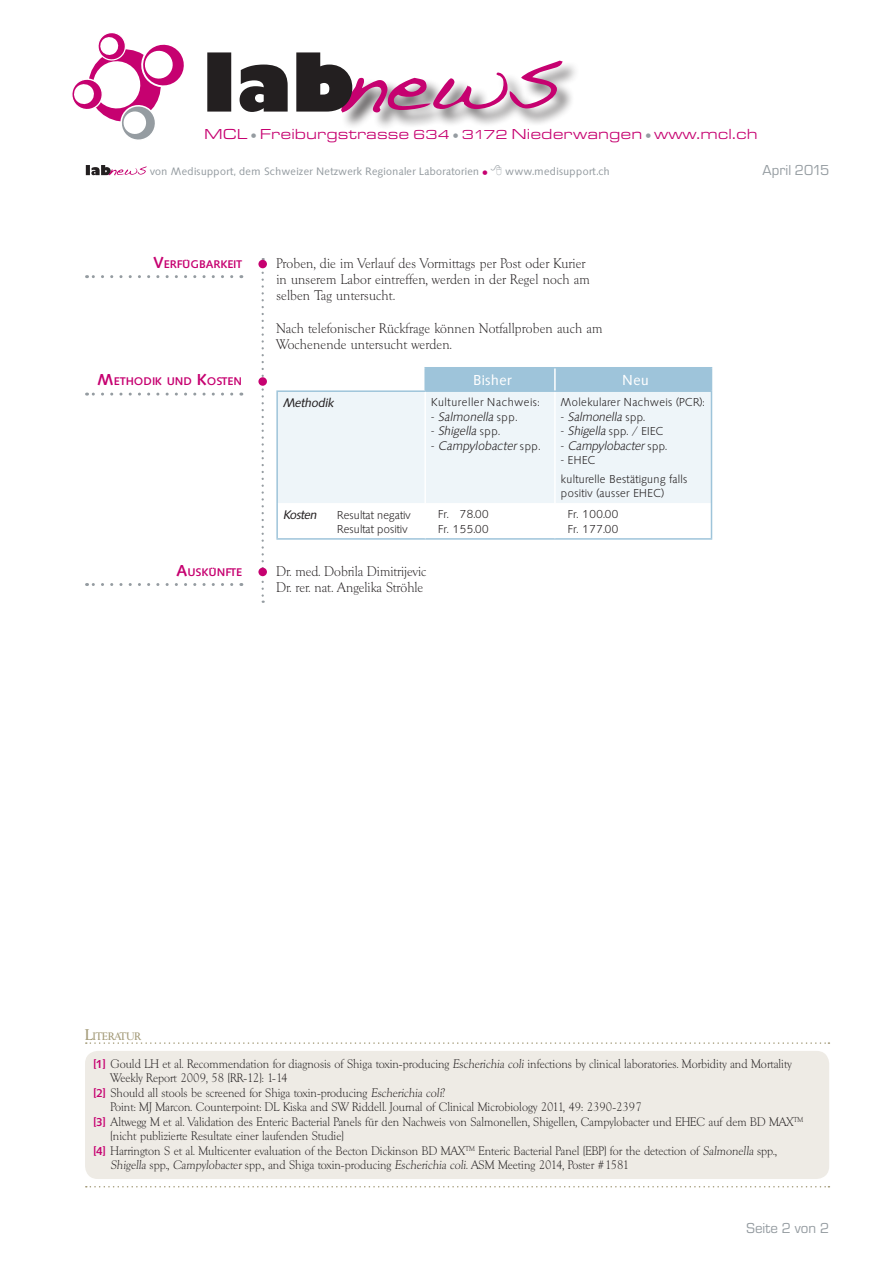
<style>
.page{position:relative;width:893px;height:1263px;background:#fff}
.page>*{position:absolute;margin:0;border:0;box-sizing:border-box;transform-origin:0 0}
.t1{font:15px "Eurostile T Regu Exte";color:#c60170}
.t2{font:15px "Eurostile T";color:#959ca1}
.t3{font:15px "Saxony";color:#fff}
.t4{font:300 13.5px/16.2px "Goudx";letter-spacing:.01em;color:#231f20}
.t5{font:300 12px "Goudx";color:#231f20}
.t6{font:300 12px/14.4px "Saxony";color:#231f20}
.t7{font:italic 300 12px "Saxony";letter-spacing:.005em;color:#231f20}
.t8{font:300 12px/14.4px "Saxony";letter-spacing:-.02em;color:#231f20}
.t9{font:italic 12px "Saxony";letter-spacing:-.005em;color:#231f20}
.t10{font:500 11.55px "Saxony";color:#c60170}
.t11{font:11.25px "Saxony";color:#959ca1}
.t12{font:500 10.5px "Goudx";color:#a39a78}
.s1{color:#959ca1}
.s2{font-size:13.5px}
.s3{color:#c60170}
.s4{font-size:16.5px}
.s5{font-style:normal}
.s6{font-style:italic}
.s7{font-size:15px}
.s8{font-family:"Saxony";font-weight:500;color:#c60170}
</style>
<div class="page">
<svg style="left:72px;top:33px;width:112px;height:107px"></svg>
<div style="left:341px;top:61px;width:239px;height:69px;background:#231f20;opacity:.75"></div>
<svg style="left:207px;top:52px;width:355px;height:60px"></svg>
<svg style="left:86px;top:165px;width:61px;height:10px"></svg>
<svg style="left:262px;top:268px;width:2px;height:335px"></svg>
<svg style="left:87px;top:275px;width:145px;height:3px"></svg>
<div style="left:258px;top:260px;width:9px;height:8px;background:#c60170;border-radius:50%"></div>
<svg style="left:87px;top:583px;width:145px;height:3px"></svg>
<div style="left:258px;top:568px;width:9px;height:8px;background:#c60170;border-radius:50%"></div>
<svg style="left:87px;top:393px;width:145px;height:3px"></svg>
<div style="left:258px;top:377px;width:9px;height:9px;background:#c60170;border-radius:50%"></div>
<div style="left:278px;top:392px;width:433px;height:111px;background:#eef5f9"></div>
<hr style="left:276px;top:392px;width:2px;height:111px;background:#9ec4da">
<hr style="left:276px;top:503px;width:2px;height:35px;background:#9ec4da">
<hr style="left:276px;top:538px;width:149px;height:2px;background:#9ec4da">
<hr style="left:425px;top:538px;width:130px;height:2px;background:#9ec4da">
<hr style="left:424px;top:392px;width:2px;height:111px;background:#fff">
<hr style="left:276px;top:390px;width:149px;height:2px;background:#9ec4da">
<hr style="left:424px;top:367px;width:131px;height:1px;background:#9ec4da">
<hr style="left:424px;top:368px;width:2px;height:22px;background:#9ec4da">
<hr style="left:425px;top:390px;width:130px;height:2px;background:#9ec4da">
<hr style="left:555px;top:367px;width:157px;height:1px;background:#9ec4da">
<div style="left:426px;top:368px;width:286px;height:23px;background:#9ec4da"></div>
<hr style="left:555px;top:390px;width:157px;height:2px;background:#9ec4da">
<hr style="left:711px;top:392px;width:1px;height:111px;background:#9ec4da">
<hr style="left:711px;top:503px;width:1px;height:35px;background:#9ec4da">
<hr style="left:555px;top:538px;width:157px;height:2px;background:#9ec4da">
<hr style="left:554px;top:368px;width:2px;height:22px;background:#fff">
<hr style="left:554px;top:392px;width:2px;height:111px;background:#fff">
<div style="left:85px;top:1051px;width:744px;height:128px;background:#eeebe5;border-radius:13px"></div>
<svg style="left:86px;top:1042px;width:743px;height:2px"></svg>
<svg style="left:86px;top:1186px;width:743px;height:1px"></svg>
<p class="t1" style="left:204px;top:126px;width:555px">MCL <span class="s1">■</span> Freiburgstrasse <span class="s2">634</span> <span class="s1">■</span> <span class="s2">3172</span> Niederwangen <span class="s1">■</span> www.mcl.ch</p>
<p class="t11" style="left:150px;top:165px;width:462px">von Medisupport, dem Schweizer Netzwerk Regionaler Laboratorien <span class="s3">■</span> www.medisupport.ch</p>
<p class="t2" style="left:763px;top:162px;width:68px">April 2015</p>
<p class="t10" style="left:154px;top:258px;width:90px"><span class="s4">V</span>ERFÜGBARKEIT</p>
<p class="t4" style="left:276px;top:256px;width:315px">Proben, die im Verlauf des Vormittags per Post oder Kurier in unserem Labor eintreffen, werden in der Regel noch am selben Tag untersucht.</p>
<p class="t4" style="left:276px;top:321px;width:328px">Nach telefonischer Rückfrage können Notfallproben auch am<br>Wochenende untersucht werden.</p>
<p class="t10" style="left:98px;top:375px;width:146px"><span class="s4">M</span>ETHODIK UND <span class="s4">K</span>OSTEN</p>
<p class="t3" style="left:473px;top:372px;width:40px">Bisher</p>
<p class="t3" style="left:622px;top:372px;width:28px">Neu</p>
<p class="t9" style="left:283px;top:395px;width:52px">Methodik</p>
<p class="t6" style="left:431px;top:395px;width:110px">Kultureller Nachweis:</p>
<p class="t7" style="left:431px;top:409px;width:87px"><span class="s5">-</span> Salmonella <span class="s5">spp.</span></p>
<p class="t7" style="left:431px;top:424px;width:70px"><span class="s5">-</span> Shigella <span class="s5">spp.</span></p>
<p class="t7" style="left:431px;top:438px;width:110px"><span class="s5">-</span> Campylobacter <span class="s5">spp.</span></p>
<p class="t6" style="left:561px;top:395px;width:145px">Molekularer Nachweis (PCR):</p>
<p class="t7" style="left:561px;top:409px;width:86px"><span class="s5">-</span> Salmonella <span class="s5">spp.</span></p>
<p class="t6" style="left:561px;top:424px;width:104px">- <span class="s6">Shigella</span> spp. / EIEC</p>
<p class="t7" style="left:561px;top:438px;width:108px"><span class="s5">-</span> Campylobacter <span class="s5">spp.</span></p>
<p class="t6" style="left:561px;top:451px;width:128px;line-height:18.6px">- EHEC<br>kulturelle Bestätigung falls</p>
<p class="t6" style="left:561px;top:486px;width:105px">positiv (ausser EHEC)</p>
<p class="t10" style="left:177px;top:565px;width:67px"><span class="s4">A</span>USKÜNFTE</p>
<p class="t9" style="left:283px;top:507px;width:35px">Kosten</p>
<p class="t8" style="left:337px;top:507px;width:75px">Resultat negativ<br>Resultat positiv</p>
<p class="t6" style="left:438px;top:507px;width:53px">Fr. 78.00<br>Fr. 155.00</p>
<p class="t6" style="left:568px;top:507px;width:53px">Fr. 100.00<br>Fr. 177.00</p>
<p class="t4" style="left:276px;top:564px;width:152px">Dr. med. Dobrila Dimitrijevic<br>Dr. rer. nat. Angelika Ströhle</p>
<p class="t12" style="left:85px;top:1030px;width:57px"><span class="s7">L</span>ITERATUR</p>
<p class="t5" style="left:94px;top:1057px;width:700px"><span class="s8">[1]</span> Gould LH et al. Recommendation for diagnosis of Shiga toxin-producing Escherichia coli infections by clinical laboratories. Morbidity and Mortality</p>
<p class="t5" style="left:111px;top:1071px;width:179px">Weekly Report 2009, 58 (RR-12): 1-14</p>
<p class="t5" style="left:94px;top:1086px;width:353px"><span class="s8">[2]</span> Should all stools be screened for Shiga toxin-producing Escherichia coli?</p>
<p class="t5" style="left:111px;top:1100px;width:533px">Point: MJ Marcon. Counterpoint: DL Kiska and SW Riddell. Journal of Clinical Microbiology 2011, 49: 2390-2397</p>
<p class="t5" style="left:94px;top:1115px;width:711px"><span class="s8">[3]</span> Altwegg M et al. Validation des Enteric Bacterial Panels für den Nachweis von Salmonellen, Shigellen, Campylobacter und EHEC auf dem BD MAX<sup>TM</sup></p>
<p class="t5" style="left:111px;top:1129px;width:235px">(nicht publizierte Resultate einer laufenden Studie)</p>
<p class="t5" style="left:94px;top:1143px;width:685px"><span class="s8">[4]</span> Harrington S et al. Multicenter evaluation of the Becton Dickinson BD MAX<sup>TM</sup> Enteric Bacterial Panel (EBP) for the detection of Salmonella spp.,</p>
<p class="t5" style="left:111px;top:1158px;width:520px">Shigella spp., Campylobacter spp., and Shiga toxin-producing Escherichia coli. ASM Meeting 2014, Poster #1581</p>
<p class="t2" style="left:747px;top:1220px;width:84px">Seite 2 von 2</p>
</div>
